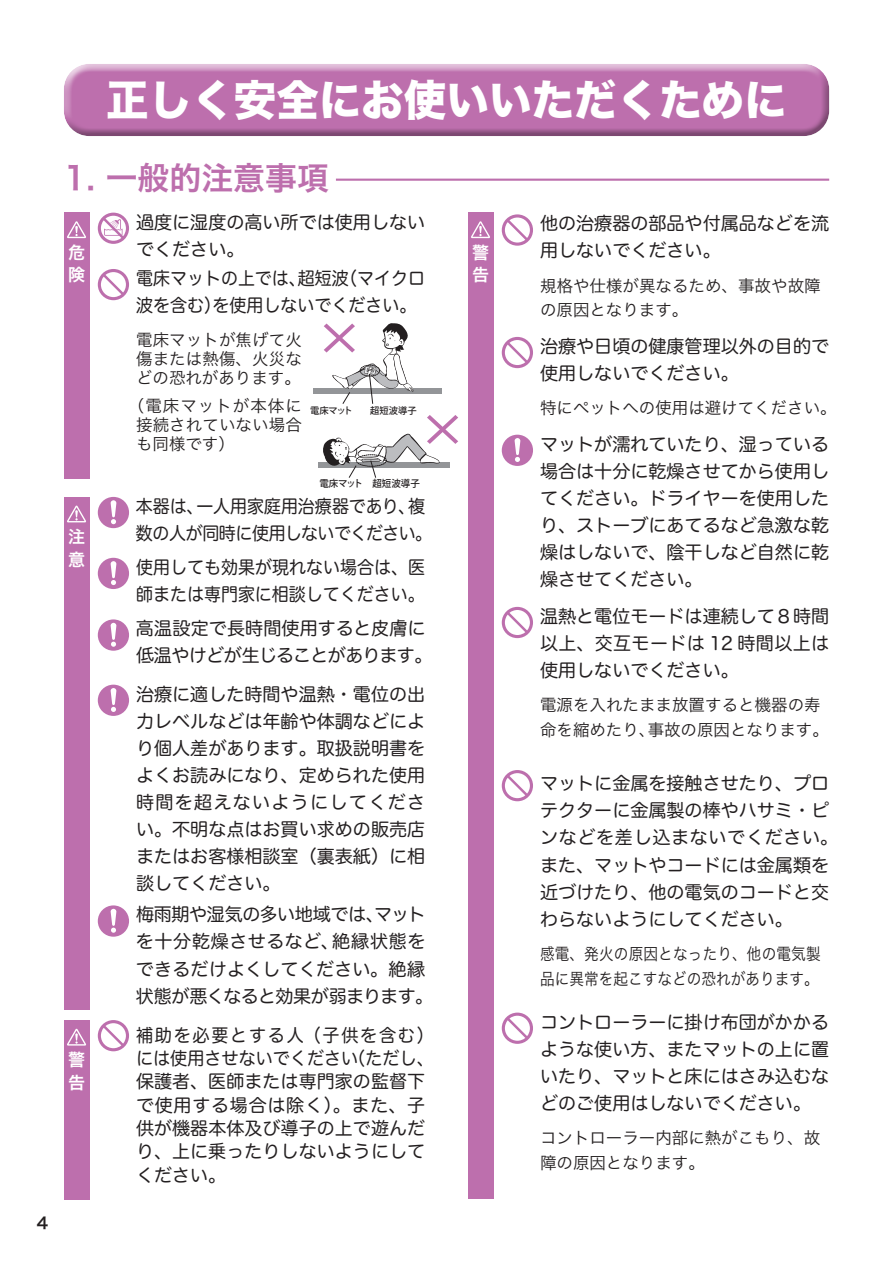
<style>
.page{position:relative;width:893px;height:1263px;background:#fff}
.page>*{position:absolute;margin:0;border:0;box-sizing:border-box;transform-origin:0 0}
.t1{font:42.45px "Hira Kaku Std W8";color:#fff}
.t2{font:31.95px "Hira Kaku Pro W6";color:#bd6fad}
.t3{font:18px/27.2px "Hira Maru Pro W4";color:#231f20}
.t4{font:18px/23.4px "Hira Maru Pro W4";color:#231f20;scale:.95 1}
.t5{font:18px/27.2px "Hira Maru Pro W4";color:#231f20;scale:.94 1}
.t6{font:18px/27.2px "Hira Maru Pro W4";letter-spacing:-.02em;color:#231f20;scale:.94 1}
.t7{font:16.95px/22.6px "Hira Kaku Pro W6";color:#fff}
.t8{font:16.5px/19.2px "Hira Kaku Pro W3";color:#231f20}
.t9{font:16.5px/24.8px "Hira Kaku Pro W3";color:#231f20;scale:.89 1}
.t10{font:15.9px "Hira Kaku Pro W6";color:#231f20}
.t11{font:9.75px "Koz Go Pro Medium 90 pv RKSJ H";color:#231f20}
.t12{font:9.3px "Koz Go Pro Medium 90 pv RKSJ H";color:#231f20}
</style>
<div class="page">
<div style="left:318px;top:462px;width:132px;height:5px;background:#939598"></div>
<hr style="left:336px;top:179px;width:493px;height:2px;background:#bd6fad">
<div style="left:468px;top:213px;width:25px;height:986px;background:#bd6fad"></div>
<svg style="left:471px;top:221px;width:19px;height:17px"></svg>
<div style="left:64px;top:213px;width:25px;height:266px;background:#bd6fad"></div>
<svg style="left:67px;top:221px;width:19px;height:17px"></svg>
<div style="left:313px;top:389px;width:128px;height:5px;background:#939598"></div>
<svg style="left:324px;top:323px;width:90px;height:81px"></svg>
<svg style="left:322px;top:415px;width:136px;height:63px"></svg>
<div style="left:64px;top:497px;width:25px;height:512px;background:#bd6fad"></div>
<svg style="left:67px;top:505px;width:19px;height:17px"></svg>
<div style="left:64px;top:1020px;width:25px;height:180px;background:#bd6fad"></div>
<svg style="left:67px;top:1028px;width:19px;height:17px"></svg>
<div style="left:63px;top:64px;width:768px;height:59px;background:#fff;opacity:.8"></div>
<div style="left:63px;top:71px;width:768px;height:67px;background:#231f20;opacity:.4"></div>
<div style="left:98px;top:213px;width:31px;height:31px;background:#bd6fad;border-radius:50%"></div>
<svg style="left:101px;top:216px;width:25px;height:25px"></svg>
<div style="left:98px;top:269px;width:31px;height:31px;background:#bd6fad;border-radius:50%"></div>
<svg style="left:101px;top:272px;width:25px;height:25px"></svg>
<div style="left:98px;top:1020px;width:31px;height:31px;background:#bd6fad;border-radius:50%"></div>
<svg style="left:101px;top:1023px;width:25px;height:25px"></svg>
<svg style="left:502px;top:214px;width:31px;height:32px"></svg>
<svg style="left:505px;top:218px;width:25px;height:25px"></svg>
<div style="left:502px;top:337px;width:31px;height:31px;background:#bd6fad;border-radius:50%"></div>
<svg style="left:505px;top:340px;width:25px;height:25px"></svg>
<div style="left:98px;top:558px;width:31px;height:31px;background:#bd6fad;border-radius:50%"></div>
<svg style="left:110px;top:561px;width:7px;height:24px"></svg>
<div style="left:98px;top:619px;width:31px;height:32px;background:#bd6fad;border-radius:50%"></div>
<svg style="left:110px;top:623px;width:7px;height:24px"></svg>
<div style="left:98px;top:685px;width:31px;height:31px;background:#bd6fad;border-radius:50%"></div>
<svg style="left:110px;top:688px;width:7px;height:24px"></svg>
<div style="left:98px;top:905px;width:31px;height:32px;background:#bd6fad;border-radius:50%"></div>
<svg style="left:110px;top:909px;width:7px;height:24px"></svg>
<div style="left:98px;top:497px;width:31px;height:31px;background:#bd6fad;border-radius:50%"></div>
<svg style="left:110px;top:500px;width:7px;height:24px"></svg>
<div style="left:502px;top:435px;width:31px;height:31px;background:#bd6fad;border-radius:50%"></div>
<svg style="left:514px;top:438px;width:6px;height:24px"></svg>
<div style="left:502px;top:607px;width:31px;height:31px;background:#bd6fad;border-radius:50%"></div>
<svg style="left:505px;top:610px;width:25px;height:25px"></svg>
<div style="left:502px;top:770px;width:31px;height:31px;background:#bd6fad;border-radius:50%"></div>
<svg style="left:505px;top:773px;width:25px;height:25px"></svg>
<svg style="left:502px;top:1012px;width:31px;height:32px"></svg>
<svg style="left:505px;top:1016px;width:25px;height:25px"></svg>
<p class="t10" style="left:37px;top:1208px;width:13px">4</p>
<h1 class="t1" style="left:106px;top:77px;width:682px">正しく安全にお使いいただくために</h1>
<h2 class="t2" style="left:64px;top:149px;width:267px">1. 一般的注意事項</h2>
<p class="t3" style="left:136px;top:207px;width:291px">過度に湿度の高い所では使用しないでください。</p>
<p class="t7" style="left:68px;top:240px;width:18px">危険</p>
<p class="t5" style="left:136px;top:263px;width:309px">電床マットの上では、超短波（マイクロ波を含む）を使用しないでください。</p>
<p class="t8" style="left:136px;top:329px;width:167px;text-align:justify">電床マットが焦げて火傷または熱傷、火災などの恐れがあります。</p>
<p class="t8" style="left:136px;top:395px;width:167px;text-align:justify;text-indent:-8px">（電床マットが本体に接続されていない場合も同様です）</p>
<p class="t12" style="left:310px;top:405px;width:44px">電床マット</p>
<p class="t12" style="left:370px;top:405px;width:48px">超短波導子</p>
<p class="t7" style="left:68px;top:525px;width:18px">注意</p>
<p class="t7" style="left:68px;top:1048px;width:18px">警告</p>
<p class="t11" style="left:319px;top:478px;width:102px">電床マット 超短波導子</p>
<p class="t6" style="left:136px;top:491px;width:317px">本器は、一人用家庭用治療器であり、複数の人が同時に使用しないでください。</p>
<p class="t5" style="left:136px;top:552px;width:309px">使用しても効果が現れない場合は、医師または専門家に相談してください。</p>
<p class="t3" style="left:136px;top:614px;width:298px">高温設定で長時間使用すると皮膚に低温やけどが生じることがあります。</p>
<p class="t3" style="left:136px;top:679px;width:291px;text-align:justify">治療に適した時間や温熱・電位の出力レベルなどは年齢や体調などにより個人差があります。取扱説明書をよくお読みになり、定められた使用時間を超えないようにしてください。不明な点はお買い求めの販売店またはお客様相談室（裏表紙）に相談してください。</p>
<p class="t3" style="left:136px;top:900px;width:299px">梅雨期や湿気の多い地域では、マットを十分乾燥させるなど、絶縁状態をできるだけよくしてください。絶縁状態が悪くなると効果が弱まります。</p>
<p class="t4" style="left:136px;top:1022px;width:315px">補助を必要とする人（子供を含む）には使用させないでください（ただし、保護者、医師または専門家の監督下で使用する場合は除く）。また、子供が機器本体及び導子の上で遊んだり、上に乗ったりしないようにしてください。</p>
<p class="t7" style="left:472px;top:240px;width:18px">警告</p>
<p class="t3" style="left:540px;top:209px;width:291px">他の治療器の部品や付属品などを流用しないでください。</p>
<p class="t8" style="left:540px;top:272px;width:282px;line-height:24.8px">規格や仕様が異なるため、事故や故障の原因となります。</p>
<p class="t3" style="left:540px;top:331px;width:291px">治療や日頃の健康管理以外の目的で使用しないでください。</p>
<p class="t8" style="left:540px;top:397px;width:298px">特にペットへの使用は避けてください。</p>
<p class="t3" style="left:540px;top:429px;width:291px;text-align:justify">マットが濡れていたり、湿っている場合は十分に乾燥させてから使用してください。ドライヤーを使用したり、ストーブにあてるなど急激な乾燥はしないで、陰干しなど自然に乾燥させてください。</p>
<p class="t3" style="left:540px;top:601px;width:291px;text-align:justify">温熱と電位モードは連続して８時間以上、交互モードは 12 時間以上は使用しないでください。</p>
<p class="t8" style="left:540px;top:691px;width:290px;line-height:24.8px">電源を入れたまま放置すると機器の寿命を縮めたり、事故の原因となります。</p>
<p class="t3" style="left:540px;top:769px;width:300px">マットに金属を接触させたり、プロテクターに金属製の棒やハサミ・ピンなどを差し込まないでください。また、マットやコードには金属類を近づけたり、他の電気のコードと交わらないようにしてください。</p>
<p class="t9" style="left:540px;top:940px;width:317px">感電、発火の原因となったり、他の電気製品に異常を起こすなどの恐れがあります。</p>
<p class="t3" style="left:540px;top:1007px;width:291px;text-align:justify">コントローラーに掛け布団がかかるような使い方、またマットの上に置いたり、マットと床にはさみ込むなどのご使用はしないでください。</p>
<p class="t8" style="left:540px;top:1124px;width:282px;line-height:24.8px">コントローラー内部に熱がこもり、故障の原因となります。</p>
</div>
